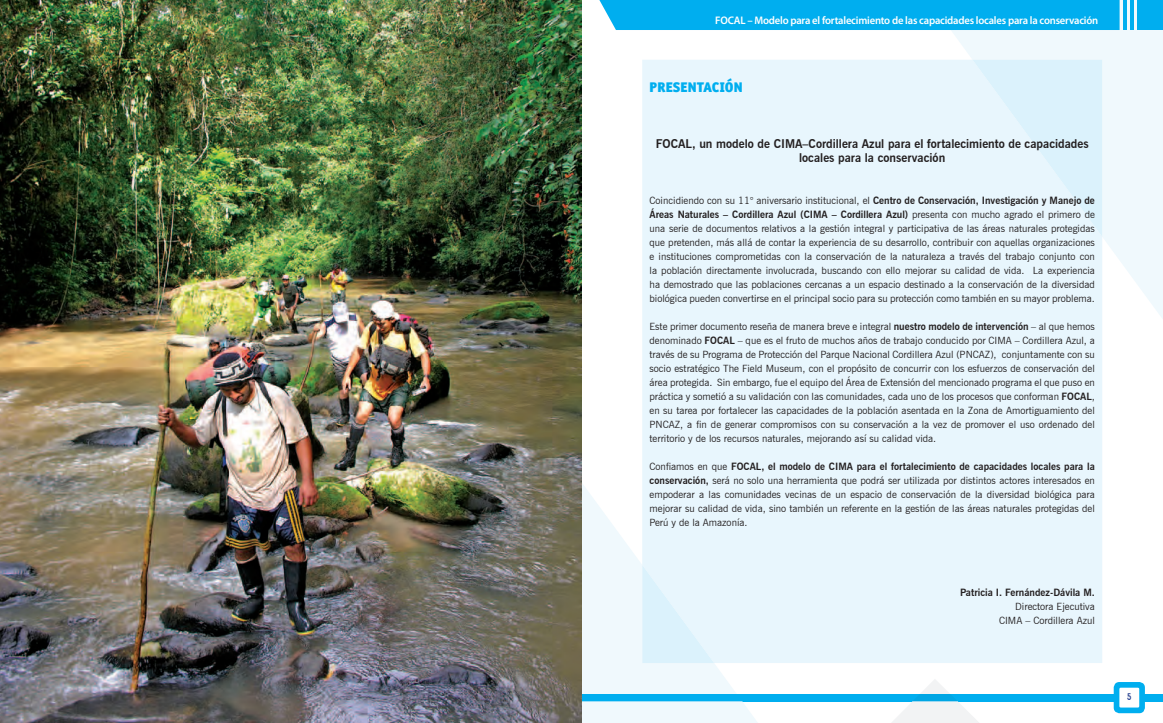
<style>
.page{position:relative;width:1163px;height:723px;background:#fff}
.page>*{position:absolute;margin:0;border:0;box-sizing:border-box;transform-origin:0 0}
.t1{font:900 14px "Officina San ITC";color:#00aeef}
.t2{font:700 12px/14px "News Gothic BT";color:#231f20;text-align:center}
.t3{font:600 11px "Myriad Pro";letter-spacing:-.02em;color:#fff}
.t4{font:10px/14px "News Gothic BT";color:#231f20;text-align:justify}
.t5{font:700 10px "News Gothic BT";color:#231f20}
.t6{font:700 9.6px "Geometric Slab 703 BT";color:#253f8e;scale:.83 1}
.s1{font-weight:700}
</style>
<div class="page">
<div style="left:581px;top:694px;width:581px;height:7px;background:#00aeef"></div>
<svg style="left:1113px;top:682px;width:31px;height:31px"></svg>
<div style="left:1119px;top:688px;width:19px;height:19px;background:#fff"></div>
<svg style="left:951px;top:0;width:211px;height:320px;fill:#f0f9fd"></svg>
<svg style="left:890px;top:680px;width:89px;height:43px"></svg>
<div style="left:1136px;top:0;width:26px;height:30px;background:#00aeef"></div>
<svg style="left:1129px;top:0;width:4px;height:30px"></svg>
<svg style="left:1122px;top:0;width:4px;height:30px"></svg>
<div style="left:599px;top:0;width:520px;height:30px;background:#00aeef"></div>
<svg style="left:581px;top:482px;width:177px;height:241px;fill:#f0f9fd"></svg>
<svg style="left:581px;top:694px;width:161px;height:7px"></svg>
<div style="left:642px;top:60px;width:459px;height:603px;background:#e8f6fd"></div>
<svg style="left:972px;top:60px;width:129px;height:177px;background:#e1f4fc"></svg>
<div style="left:642px;top:565px;width:72px;height:98px;background:#e3f4fc"></div>
<img style="left:0;top:0;width:581px;height:723px">
<p class="t3" style="left:715px;top:13px;width:384px">FOCAL – Modelo para el fortalecimiento de las capacidades locales para la conservación</p>
<h1 class="t1" style="left:649px;top:78px;width:94px">PRESENTACIÓN</h1>
<p class="t2" style="left:655px;top:137px;width:434px">FOCAL, un modelo de CIMA–Cordillera Azul para el fortalecimiento de capacidades locales para la conservación</p>
<p class="t4" style="left:649px;top:193px;width:447px">Coincidiendo con su 11° aniversario institucional, el <span class="s1">Centro de Conservación, Investigación y Manejo de Áreas Naturales – Cordillera Azul (CIMA – Cordillera Azul)</span> presenta con mucho agrado el primero de una serie de documentos relativos a la gestión integral y participativa de las áreas naturales protegidas que pretenden, más allá de contar la experiencia de su desarrollo, contribuir con aquellas organizaciones e instituciones comprometidas con la conservación de la naturaleza a través del trabajo conjunto con la población directamente involucrada, buscando con ello mejorar su calidad de vida. La experiencia ha demostrado que las poblaciones cercanas a un espacio destinado a la conservación de la diversidad biológica pueden convertirse en el principal socio para su protección como también en su mayor problema.</p>
<p class="t4" style="left:649px;top:319px;width:447px">Este primer documento reseña de manera breve e integral <span class="s1">nuestro modelo de intervención</span> – al que hemos denominado <span class="s1">FOCAL</span> – que es el fruto de muchos años de trabajo conducido por CIMA – Cordillera Azul, a través de su Programa de Protección del Parque Nacional Cordillera Azul (PNCAZ), conjuntamente con su socio estratégico The Field Museum, con el propósito de concurrir con los esfuerzos de conservación del área protegida. Sin embargo, fue el equipo del Área de Extensión del mencionado programa el que puso en práctica y sometió a su validación con las comunidades, cada uno de los procesos que conforman <span class="s1">FOCAL</span>, en su tarea por fortalecer las capacidades de la población asentada en la Zona de Amortiguamiento del PNCAZ, a fin de generar compromisos con su conservación a la vez de promover el uso ordenado del territorio y de los recursos naturales, mejorando así su calidad vida.</p>
<p class="t4" style="left:649px;top:459px;width:447px">Confiamos en que <span class="s1">FOCAL, el modelo de CIMA para el fortalecimiento de capacidades locales para la conservación,</span> será no solo una herramienta que podrá ser utilizada por distintos actores interesados en empoderar a las comunidades vecinas de un espacio de conservación de la diversidad biológica para mejorar su calidad de vida, sino también un referente en la gestión de las áreas naturales protegidas del Perú y de la Amazonía.</p>
<p class="t5" style="left:959px;top:586px;width:136px">Patricia I. Fernández-Dávila M.</p>
<p class="t4" style="left:998px;top:599px;width:97px;text-align:right">Directora Ejecutiva<br>CIMA – Cordillera Azul</p>
<p class="t6" style="left:1126px;top:691px;width:7px">5</p>
</div>
